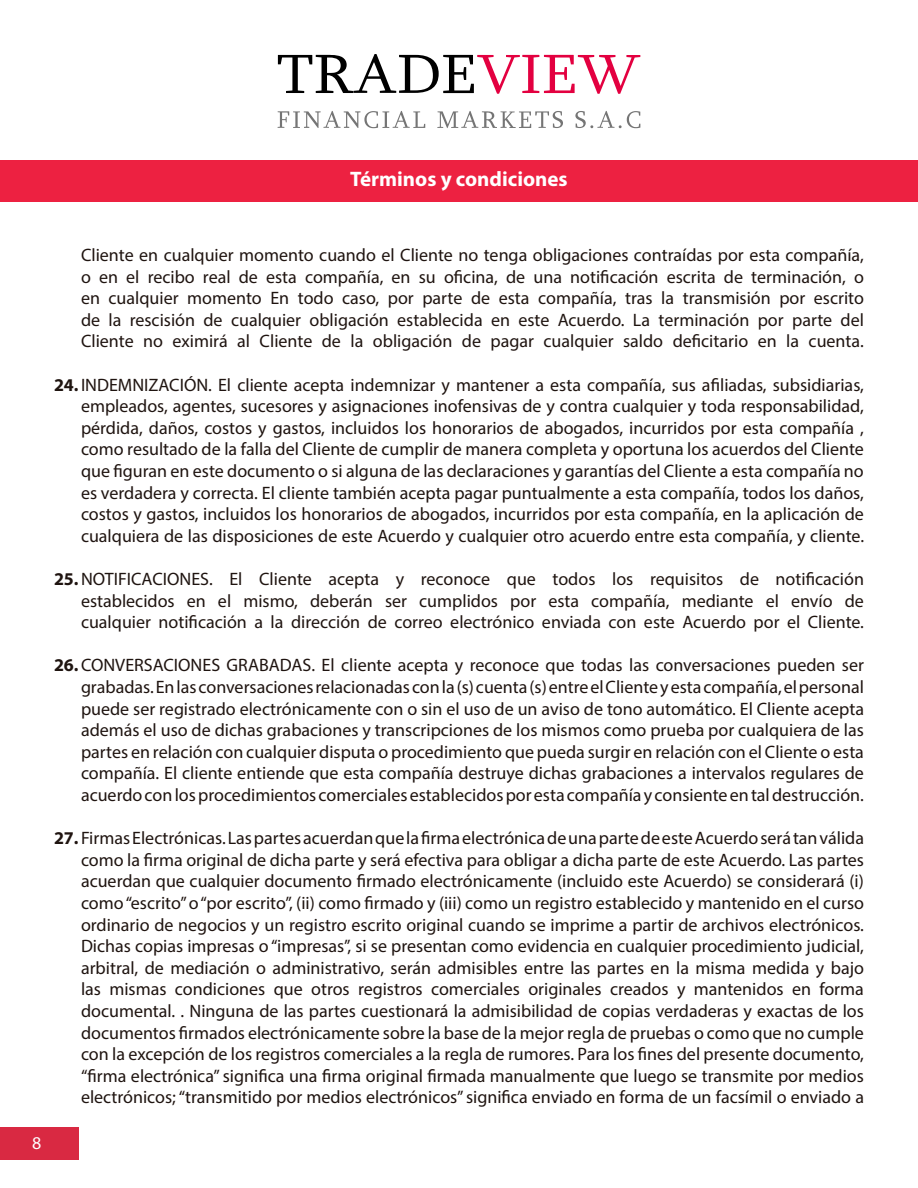
<style>
.page{position:relative;width:918px;height:1188px;background:#fff}
.page>*{position:absolute;margin:0;border:0;box-sizing:border-box;transform-origin:0 0}
.t1{font:700 21px "Myriad Pro";color:#fff}
.t2{font:18px/21.6px "Myriad Pro";color:#1f1410;text-align:justify}
.t3{font:18px "Myriad Pro";color:#fff}
.s1{font-weight:700}
</style>
<div class="page">
<div style="left:1px;top:1128px;width:78px;height:32px;background:#d92942"></div>
<div style="left:0;top:160px;width:918px;height:42px;background:#ed2141"></div>
<svg style="left:278px;top:54px;width:362px;height:40px"></svg>
<svg style="left:278px;top:111px;width:147px;height:17px"></svg>
<svg style="left:437px;top:111px;width:126px;height:17px"></svg>
<svg style="left:575px;top:111px;width:65px;height:17px"></svg>
<p class="t1" style="left:350px;top:166px;width:219px">Términos y condiciones</p>
<p class="t3" style="left:32px;top:1132px;width:11px">8</p>
<p class="t2" style="left:81px;top:244px;width:785px">Cliente en cualquier momento cuando el Cliente no tenga obligaciones contraídas por esta compañía, o en el recibo real de esta compañía, en su oficina, de una notificación escrita de terminación, o en cualquier momento En todo caso, por parte de esta compañía, tras la transmisión por escrito de la rescisión de cualquier obligación establecida en este Acuerdo. La terminación por parte del Cliente no eximirá al Cliente de la obligación de pagar cualquier saldo deficitario en la cuenta.</p>
<p class="t2" style="left:81px;top:373px;width:785px;text-indent:-27px"><span class="s1">24.</span>INDEMNIZACIÓN. El cliente acepta indemnizar y mantener a esta compañía, sus afiliadas, subsidiarias, empleados, agentes, sucesores y asignaciones inofensivas de y contra cualquier y toda responsabilidad, pérdida, daños, costos y gastos, incluidos los honorarios de abogados, incurridos por esta compañía , como resultado de la falla del Cliente de cumplir de manera completa y oportuna los acuerdos del Cliente que figuran en este documento o si alguna de las declaraciones y garantías del Cliente a esta compañía no es verdadera y correcta. El cliente también acepta pagar puntualmente a esta compañía, todos los daños, costos y gastos, incluidos los honorarios de abogados, incurridos por esta compañía, en la aplicación de cualquiera de las disposiciones de este Acuerdo y cualquier otro acuerdo entre esta compañía, y cliente.</p>
<p class="t2" style="left:81px;top:568px;width:785px;text-indent:-27px"><span class="s1">25.</span>NOTIFICACIONES. El Cliente acepta y reconoce que todos los requisitos de notificación establecidos en el mismo, deberán ser cumplidos por esta compañía, mediante el envío de cualquier notificación a la dirección de correo electrónico enviada con este Acuerdo por el Cliente.</p>
<p class="t2" style="left:81px;top:654px;width:785px;text-indent:-27px"><span class="s1">26.</span>CONVERSACIONES GRABADAS. El cliente acepta y reconoce que todas las conversaciones pueden ser grabadas. En las conversaciones relacionadas con la (s) cuenta (s) entre el Cliente y esta compañía, el personal puede ser registrado electrónicamente con o sin el uso de un aviso de tono automático. El Cliente acepta además el uso de dichas grabaciones y transcripciones de los mismos como prueba por cualquiera de las partes en relación con cualquier disputa o procedimiento que pueda surgir en relación con el Cliente o esta compañía. El cliente entiende que esta compañía destruye dichas grabaciones a intervalos regulares de acuerdo con los procedimientos comerciales establecidos por esta compañía y consiente en tal destrucción.</p>
<p class="t2" style="left:81px;top:827px;width:785px;text-indent:-27px"><span class="s1">27.</span> Firmas Electrónicas. Las partes acuerdan que la firma electrónica de una parte de este Acuerdo será tan válida como la firma original de dicha parte y será efectiva para obligar a dicha parte de este Acuerdo. Las partes acuerdan que cualquier documento firmado electrónicamente (incluido este Acuerdo) se considerará (i) como “escrito” o “por escrito”, (ii) como firmado y (iii) como un registro establecido y mantenido en el curso ordinario de negocios y un registro escrito original cuando se imprime a partir de archivos electrónicos.<br>Dichas copias impresas o “impresas”, si se presentan como evidencia en cualquier procedimiento judicial, arbitral, de mediación o administrativo, serán admisibles entre las partes en la misma medida y bajo las mismas condiciones que otros registros comerciales originales creados y mantenidos en forma documental. . Ninguna de las partes cuestionará la admisibilidad de copias verdaderas y exactas de los documentos firmados electrónicamente sobre la base de la mejor regla de pruebas o como que no cumple con la excepción de los registros comerciales a la regla de rumores. Para los fines del presente documento, “firma electrónica” significa una firma original firmada manualmente que luego se transmite por medios electrónicos; “transmitido por medios electrónicos” significa enviado en forma de un facsímil o enviado a</p>
</div>
